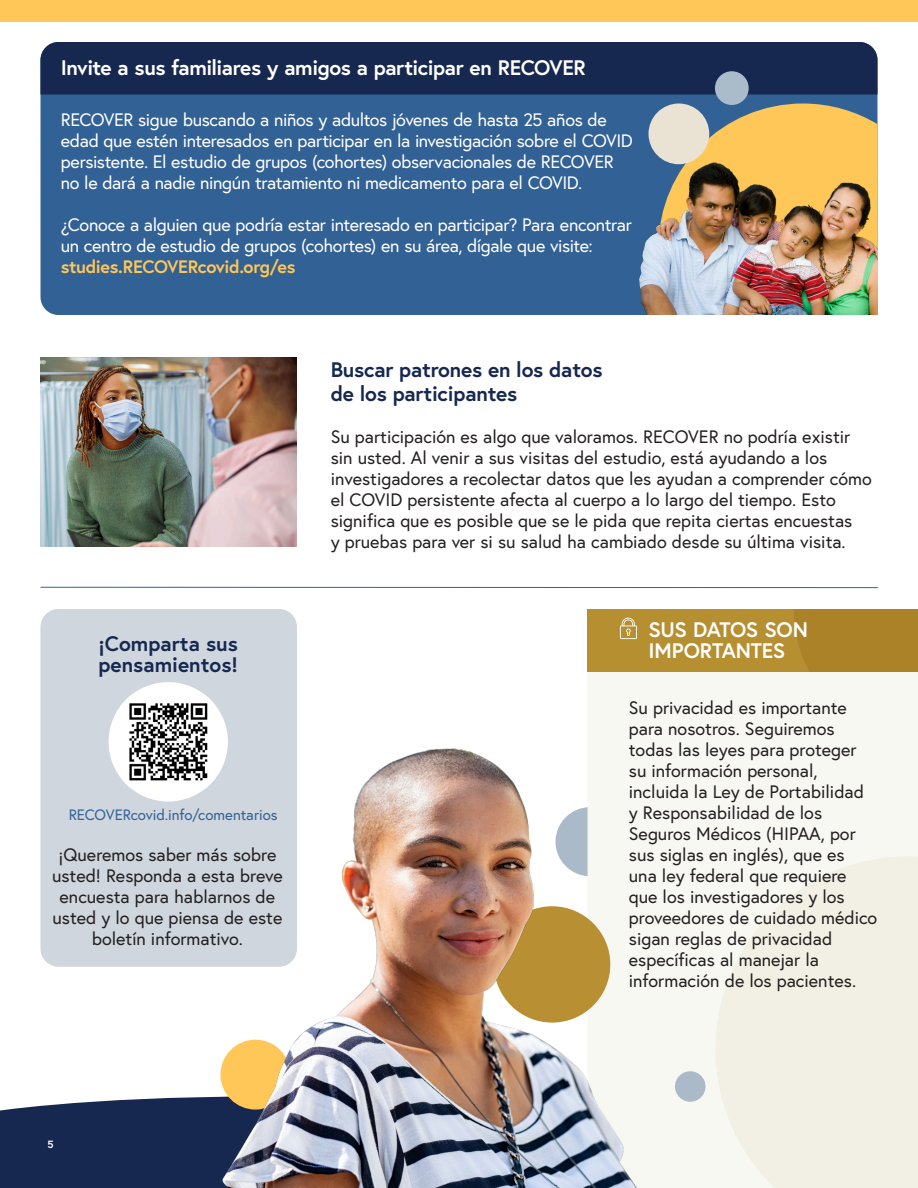
<style>
.page{position:relative;width:918px;height:1188px;background:#fff}
.page>*{position:absolute;margin:0;border:0;box-sizing:border-box;transform-origin:0 0}
.t1{font:700 21px/21px "Europa";letter-spacing:-.02em;color:#fff}
.t2{font:700 21px/21px "Europa";letter-spacing:-.01em;color:#16284f}
.t3{font:18px/21px "Europa";color:#231f20}
.t4{font:18px/21px "Europa";letter-spacing:-.02em;color:#fff}
.t5{font:700 18px "Europa";letter-spacing:-.02em;color:#fec757}
.t6{font:15px "Europa";letter-spacing:-.005em;color:#326195}
.t7{font:700 10.5px "Europa";color:#fff}
</style>
<div class="page">
<div style="left:0;top:1096px;width:222px;height:92px;background:#16284f"></div>
<div style="left:0;top:0;width:918px;height:21px;background:#fec757"></div>
<div style="left:41px;top:42px;width:836px;height:273px;background:#326195;border-radius:18px"></div>
<div style="left:41px;top:42px;width:837px;height:52px;background:#16284f"></div>
<svg style="left:658px;top:104px;width:219px;height:40px;fill:#fec757"></svg>
<div style="left:588px;top:672px;width:330px;height:516px;background:#f8f8f3"></div>
<svg style="left:715px;top:856px;width:203px;height:332px;fill:#f2f0e5"></svg>
<div style="left:675px;top:1071px;width:31px;height:31px;background:#abbac9;border-radius:50%"></div>
<div style="left:587px;top:609px;width:331px;height:63px;background:#b68f31"></div>
<div style="left:794px;top:609px;width:124px;height:63px;background:#ac8229"></div>
<svg style="left:620px;top:618px;width:17px;height:21px"></svg>
<div style="left:40px;top:1134px;width:22px;height:21px;background:#16284f;border-radius:50%"></div>
<hr style="left:41px;top:587px;width:836px;height:1px;background:#326195">
<img style="left:639px;top:144px;width:239px;height:171px">
<img style="left:40px;top:357px;width:257px;height:189px">
<div style="left:41px;top:609px;width:256px;height:358px;background:#cfd6de;border-radius:18px"></div>
<div style="left:109px;top:682px;width:119px;height:120px;background:#fff;border-radius:50%"></div>
<img style="left:120px;top:695px;width:96px;height:94px">
<div style="left:649px;top:104px;width:60px;height:60px;background:#eae3d3;border-radius:50%"></div>
<div style="left:715px;top:71px;width:34px;height:34px;background:#aabbca;border-radius:50%"></div>
<img style="left:222px;top:748px;width:424px;height:440px">
<p class="t1" style="left:61px;top:57px;width:527px">Invite a sus familiares y amigos a participar en RECOVER</p>
<p class="t4" style="left:61px;top:109px;width:574px">RECOVER sigue buscando a niños y adultos jóvenes de hasta 25 años de edad que estén interesados en participar en la investigación sobre el COVID persistente. El estudio de grupos (cohortes) observacionales de RECOVER no le dará a nadie ningún tratamiento ni medicamento para el COVID.</p>
<p class="t4" style="left:61px;top:214px;width:573px">¿Conoce a alguien que podría estar interesado en participar? Para encontrar un centro de estudio de grupos (cohortes) en su área, dígale que visite:</p>
<p class="t5" style="left:61px;top:254px;width:236px">studies.RECOVERcovid.org/es</p>
<p class="t2" style="left:99px;top:633px;width:141px">¡Comparta sus pensamientos!</p>
<p class="t6" style="left:69px;top:805px;width:210px">RECOVERcovid.info/comentarios</p>
<p class="t3" style="left:52px;top:844px;width:232px;text-align:center">¡Queremos saber más sobre usted! Responda a esta breve encuesta para hablarnos de usted y lo que piensa de este boletín informativo.</p>
<p class="t2" style="left:331px;top:359px;width:273px">Buscar patrones en los datos</p>
<p class="t2" style="left:331px;top:383px;width:188px">de los participantes</p>
<p class="t3" style="left:331px;top:426px;width:543px">Su participación es algo que valoramos. RECOVER no podría existir sin usted. Al venir a sus visitas del estudio, está ayudando a los investigadores a recolectar datos que les ayudan a comprender cómo el COVID persistente afecta al cuerpo a lo largo del tiempo. Esto significa que es posible que se le pida que repita ciertas encuestas</p>
<p class="t3" style="left:331px;top:531px;width:517px">y pruebas para ver si su salud ha cambiado desde su última visita.</p>
<p class="t1" style="left:649px;top:618px;width:161px">SUS DATOS SON<br>IMPORTANTES</p>
<p class="t3" style="left:629px;top:697px;width:250px">Su privacidad es importante para nosotros. Seguiremos todas las leyes para proteger su información personal, incluida la Ley de Portabilidad y Responsabilidad de los<br>Seguros Médicos (HIPAA, por sus siglas en inglés), que es<br>una ley federal que requiere que los investigadores y los proveedores de cuidado médico sigan reglas de privacidad específicas al manejar la información de los pacientes.</p>
<p class="t7" style="left:48px;top:1137px;width:8px">5</p>
</div>
